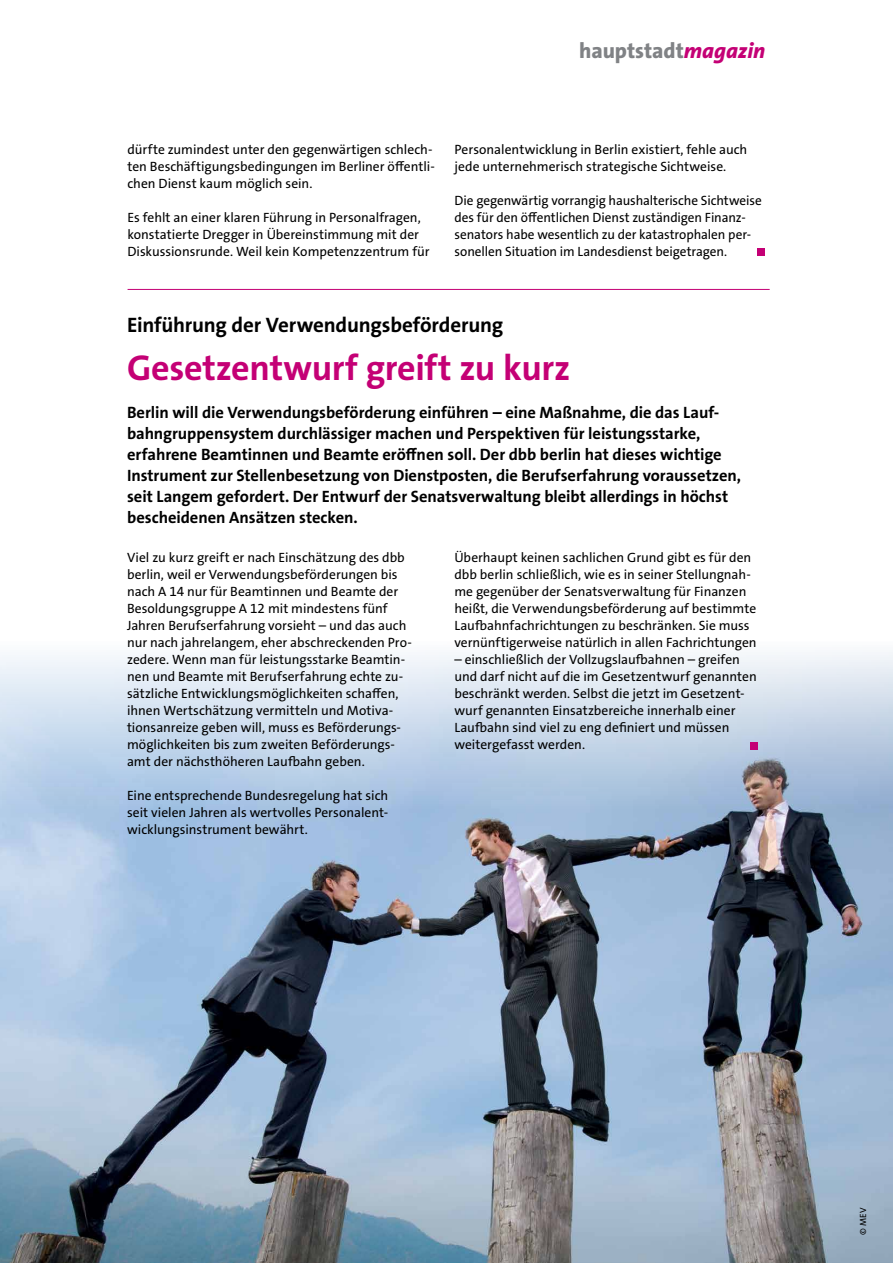
<style>
.page{position:relative;width:893px;height:1263px;background:#fff}
.page>*{position:absolute;margin:0;border:0;box-sizing:border-box;transform-origin:0 0}
.t1{font:700 36px "The Sans Os F";letter-spacing:-.01em;color:#c40075}
.t2{font:800 21.75px "The Sans Os F";letter-spacing:-.005em;color:#808285}
.t3{font:700 21px "The Sans Os F";letter-spacing:-.01em;color:#000}
.t4{font:700 16.5px/21px "The Sans Os F";letter-spacing:-.005em;color:#000}
.t5{font:13.5px/17px "The Sans Os F";letter-spacing:-.005em;color:#000}
.t6{font:9px "The Sans Os F";color:#000}
.s1{font-style:italic;color:#c40075}
</style>
<div class="page">
<div style="left:758px;top:249px;width:7px;height:7px;background:#c40075"></div>
<img style="left:0;top:652px;width:893px;height:611px">
<div style="left:751px;top:742px;width:7px;height:7px;background:#c40075"></div>
<hr style="left:128px;top:289px;width:642px;height:1px;background:#c40075">
<h2 class="t2" style="left:579px;top:37px;width:188px">hauptstadt<span class="s1">magazin</span></h2>
<p class="t5" style="left:127px;top:141px;width:309px">dürfte zumindest unter den gegenwärtigen schlech&shy;ten Beschäftigungsbedingungen im Berliner öffentli&shy;chen Dienst kaum möglich sein.</p>
<p class="t5" style="left:127px;top:209px;width:304px">Es fehlt an einer klaren Führung in Personalfragen, konstatierte Dregger in Übereinstimmung mit der<br>Diskussionsrunde. Weil kein Kompetenzzentrum für</p>
<p class="t5" style="left:455px;top:141px;width:294px">Personalentwicklung in Berlin existiert, fehle auch jede unternehmerisch strategische Sichtweise.</p>
<p class="t5" style="left:455px;top:192px;width:309px">Die gegenwärtig vorrangig haushalterische Sichtweise des für den öffentlichen Dienst zuständigen Finanz&shy;senators habe wesentlich zu der katastrophalen per&shy;sonellen Situation im Landesdienst beigetragen.</p>
<h3 class="t3" style="left:127px;top:312px;width:378px">Einführung der Verwendungsbeförderung</h3>
<h1 class="t1" style="left:127px;top:344px;width:445px">Gesetzentwurf greift zu kurz</h1>
<p class="t4" style="left:127px;top:402px;width:615px">Berlin will die Verwendungsbeförderung einführen – eine Maßnahme, die das Lauf&shy;bahngruppensystem durchlässiger machen und Perspektiven für leistungsstarke, erfahrene Beamtinnen und Beamte eröffnen soll. Der dbb berlin hat dieses wichtige Instrument zur Stellenbesetzung von Dienstposten, die Berufserfahrung voraussetzen, seit Langem gefordert. Der Entwurf der Senatsverwaltung bleibt allerdings in höchst bescheidenen Ansätzen stecken.</p>
<p class="t5" style="left:127px;top:549px;width:286px">Viel zu kurz greift er nach Einschätzung des dbb berlin, weil er Verwendungsbeförderungen bis nach A 14 nur für Beamtinnen und Beamte der Besoldungsgruppe A 12 mit mindestens fünf Jahren Berufserfahrung vorsieht – und das auch nur nach jahrelangem, eher abschreckenden Pro&shy;zedere. Wenn man für leistungsstarke Beamtin&shy;nen und Beamte mit Berufserfahrung echte zu&shy;sätzliche Entwicklungsmöglichkeiten schaffen, ihnen Wertschätzung vermitteln und Motiva&shy;tionsanreize geben will, muss es Beförderungs&shy;möglichkeiten bis zum zweiten Beförderungs&shy;amt der nächsthöheren Laufbahn geben.</p>
<p class="t5" style="left:127px;top:787px;width:263px;text-align:justify">Eine entsprechende Bundesregelung hat sich seit vielen Jahren als wertvolles Personalent&shy;wicklungsinstrument bewährt.</p>
<p class="t5" style="left:454px;top:549px;width:304px">Überhaupt keinen sachlichen Grund gibt es für den dbb berlin schließlich, wie es in seiner Stellungnah&shy;me gegenüber der Senatsverwaltung für Finanzen heißt, die Verwendungsbeförderung auf bestimmte Laufbahnfachrichtungen zu beschränken. Sie muss vernünftigerweise natürlich in allen Fachrichtungen</p>
<p class="t5" style="left:454px;top:651px;width:304px">– einschließlich der Vollzugslaufbahnen – greifen und darf nicht auf die im Gesetzentwurf genannten beschränkt werden. Selbst die jetzt im Gesetzent&shy;wurf genannten Einsatzbereiche innerhalb einer Laufbahn sind viel zu eng definiert und müssen weitergefasst werden.</p>
<p class="t6" style="left:857px;top:1235px;width:29px;rotate:-90deg">© MEV</p>
</div>
